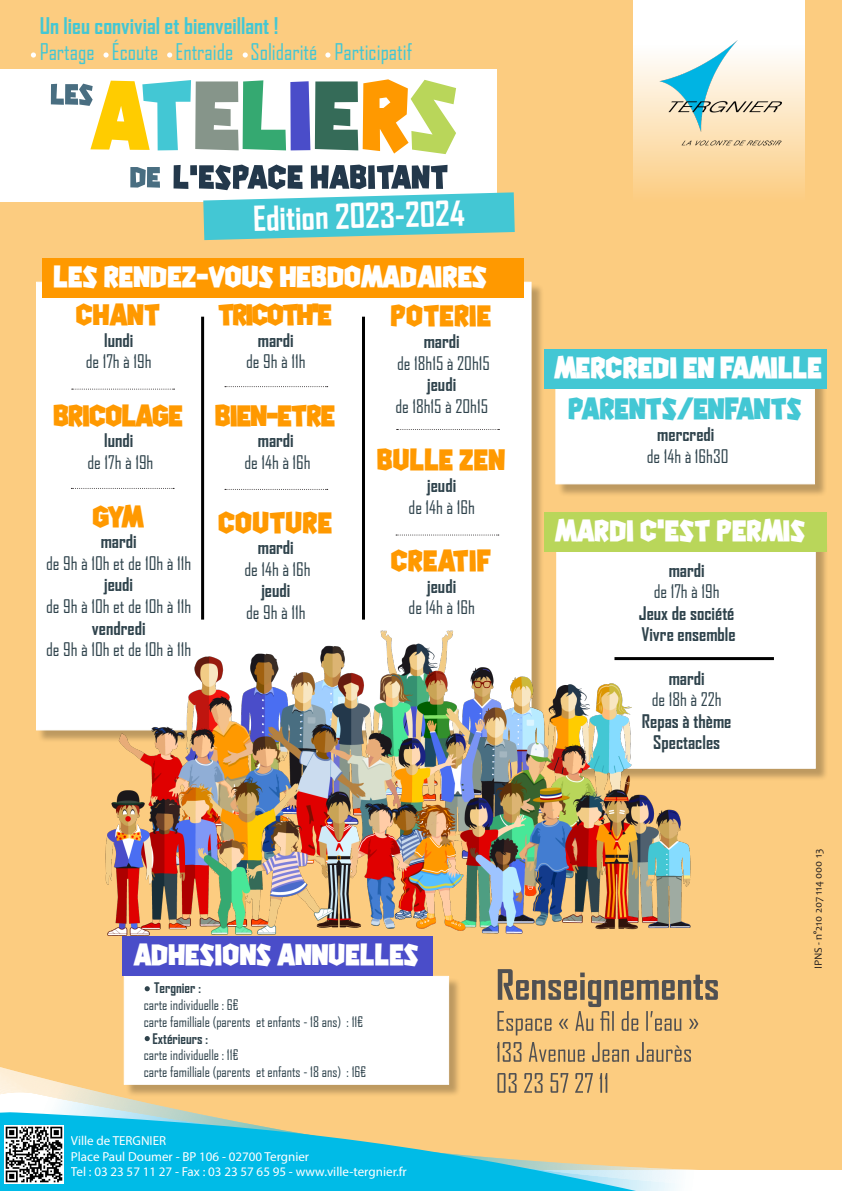
<style>
.page{position:relative;width:842px;height:1191px;background:#fff}
.page>*{position:absolute;margin:0;border:0;box-sizing:border-box;transform-origin:0 0}
.t1{font:700 33px "Agency FB";color:#fff}
.t2{font:30px "Squirk";color:#fff}
.t3{font:30px "Squirk";color:#f90}
.t4{font:30px "Squirk";letter-spacing:-.03em;color:#f90}
.t5{font:30px "Squirk";color:#43c7d4}
.t6{font:30px "Squirk";letter-spacing:-.06em;color:#f90}
.t7{font:22px "Agency FB";color:#43c7d4}
.t8{font:700 22px "Agency FB";color:#43c7d4}
.t9{font:18px "Agency FB";color:#2f434c}
.t10{font:700 18px "Agency FB";color:#2f434c}
.t11{font:16.4px "Myriad Pro";color:#fff}
.t12{font:14px "Agency FB";color:#2f434c}
.t13{font:700 14px "Agency FB";color:#2f434c}
.t14{font:13px/15.7px "Myriad Pro";color:#fff}
.t15{font:11px "Candara";color:#231f20}
</style>
<div class="page">
<div style="left:0;top:0;width:842px;height:1169px;background:#fccc80"></div>
<div style="left:557px;top:374px;width:270px;height:123px;background:#000;opacity:.25"></div>
<div style="left:555px;top:372px;width:260px;height:112px;background:#fff;border:1px solid #fff"></div>
<div style="left:544px;top:349px;width:282px;height:40px;background:#43c7d4"></div>
<div style="left:38px;top:283px;width:506px;height:459px;background:#000;opacity:.25"></div>
<div style="left:36px;top:282px;width:495px;height:448px;background:#fff"></div>
<div style="left:43px;top:259px;width:481px;height:39px;background:#f90"></div>
<svg style="left:744px;top:1169px;width:87px;height:1px"></svg>
<svg style="left:0;top:1067px;width:179px;height:43px"></svg>
<svg style="left:0;top:1110px;width:744px;height:60px"></svg>
<svg style="left:0;top:1117px;width:731px;height:74px;fill:#00bbe7"></svg>
<img style="left:5px;top:1125px;width:58px;height:58px">
<div style="left:0;top:69px;width:497px;height:133px;background:#fff"></div>
<svg style="left:51px;top:79px;width:405px;height:75px"></svg>
<svg style="left:130px;top:167px;width:30px;height:21px"></svg>
<svg style="left:174px;top:164px;width:341px;height:76px"></svg>
<div style="left:633px;top:0;width:172px;height:230px;background:linear-gradient(to bottom,#fff,#fbc775)"></div>
<img style="left:639px;top:17px;width:166px;height:171px">
<div style="left:558px;top:538px;width:270px;height:243px;background:#000;opacity:.25"></div>
<div style="left:556px;top:537px;width:260px;height:231px;background:#fff;border:1px solid #fff"></div>
<div style="left:544px;top:512px;width:283px;height:39px;background:#b9d65a"></div>
<hr style="left:614px;top:657px;width:160px;height:3px;background:#000">
<img style="left:90px;top:605px;width:611px;height:364px">
<div style="left:125px;top:977px;width:336px;height:120px;background:#000;opacity:.25"></div>
<div style="left:124px;top:976px;width:325px;height:108px;background:#fff"></div>
<div style="left:123px;top:935px;width:310px;height:40px;background:#4a4dc9"></div>
<svg style="left:497px;top:1073px;width:110px;height:19px"></svg>
<svg style="left:497px;top:1042px;width:194px;height:19px"></svg>
<svg style="left:497px;top:969px;width:221px;height:66px"></svg>
<svg style="left:145px;top:986px;width:5px;height:5px"></svg>
<svg style="left:145px;top:1036px;width:5px;height:5px"></svg>
<svg style="left:31px;top:52px;width:5px;height:6px"></svg>
<svg style="left:103px;top:52px;width:6px;height:6px"></svg>
<svg style="left:167px;top:52px;width:5px;height:6px"></svg>
<svg style="left:243px;top:52px;width:5px;height:6px"></svg>
<svg style="left:325px;top:52px;width:5px;height:6px"></svg>
<hr style="left:201px;top:317px;width:3px;height:302px;background:#000">
<hr style="left:362px;top:317px;width:3px;height:302px;background:#000">
<svg style="left:72px;top:388px;width:103px;height:1px"></svg>
<svg style="left:71px;top:488px;width:103px;height:1px"></svg>
<svg style="left:225px;top:489px;width:103px;height:1px"></svg>
<svg style="left:225px;top:386px;width:103px;height:1px"></svg>
<svg style="left:397px;top:429px;width:102px;height:1px"></svg>
<svg style="left:396px;top:534px;width:103px;height:1px"></svg>
<p class="t8" style="left:40px;top:12px;width:240px">Un lieu convivial et bienveillant !</p>
<p class="t7" style="left:40px;top:39px;width:374px">Partage Écoute Entraide Solidarité Participatif</p>
<p class="t1" style="left:253px;top:197px;width:213px;rotate:-1deg">Edition 2023-2024</p>
<p class="t2" style="left:54px;top:263px;width:435px">LES RENDEZ-VOUS HEBDOMADAIRES</p>
<p class="t3" style="left:76px;top:301px;width:86px">CHANT</p>
<p class="t10" style="left:104px;top:328px;width:31px">lundi</p>
<p class="t9" style="left:86px;top:350px;width:67px">de 17h à 19h</p>
<p class="t4" style="left:54px;top:401px;width:131px">BRICOLAGE</p>
<p class="t10" style="left:104px;top:429px;width:31px">lundi</p>
<p class="t9" style="left:88px;top:451px;width:67px">de 17h à 19h</p>
<p class="t3" style="left:93px;top:502px;width:52px">GYM</p>
<p class="t10" style="left:101px;top:530px;width:38px">mardi</p>
<p class="t9" style="left:46px;top:552px;width:147px">de 9h à 10h et de 10h à 11h</p>
<p class="t10" style="left:104px;top:573px;width:30px">jeudi</p>
<p class="t9" style="left:46px;top:595px;width:147px">de 9h à 10h et de 10h à 11h</p>
<p class="t10" style="left:92px;top:616px;width:55px">vendredi</p>
<p class="t9" style="left:46px;top:638px;width:147px">de 9h à 10h et de 10h à 11h</p>
<p class="t6" style="left:219px;top:301px;width:116px">TRICOTH'E</p>
<p class="t10" style="left:258px;top:329px;width:38px">mardi</p>
<p class="t9" style="left:246px;top:350px;width:61px">de 9h à 11h</p>
<p class="t4" style="left:216px;top:401px;width:122px">BIEN-ETRE</p>
<p class="t10" style="left:258px;top:429px;width:38px">mardi</p>
<p class="t9" style="left:244px;top:451px;width:68px">de 14h à 16h</p>
<p class="t3" style="left:219px;top:508px;width:116px">COUTURE</p>
<p class="t10" style="left:258px;top:536px;width:38px">mardi</p>
<p class="t9" style="left:244px;top:558px;width:68px">de 14h à 16h</p>
<p class="t10" style="left:261px;top:579px;width:30px">jeudi</p>
<p class="t9" style="left:246px;top:601px;width:61px">de 9h à 11h</p>
<p class="t3" style="left:391px;top:302px;width:102px">POTERIE</p>
<p class="t10" style="left:424px;top:330px;width:38px">mardi</p>
<p class="t9" style="left:397px;top:352px;width:94px">de 18h15 à 20h15</p>
<p class="t10" style="left:427px;top:373px;width:30px">jeudi</p>
<p class="t9" style="left:395px;top:395px;width:94px">de 18h15 à 20h15</p>
<p class="t3" style="left:378px;top:446px;width:130px">BULLE ZEN</p>
<p class="t10" style="left:427px;top:474px;width:30px">jeudi</p>
<p class="t9" style="left:409px;top:496px;width:68px">de 14h à 16h</p>
<p class="t3" style="left:391px;top:547px;width:102px">CREATIF</p>
<p class="t10" style="left:427px;top:575px;width:30px">jeudi</p>
<p class="t9" style="left:409px;top:597px;width:68px">de 14h à 16h</p>
<p class="t2" style="left:134px;top:940px;width:287px">ADHESIONS ANNUELLES</p>
<p class="t13" style="left:154px;top:979px;width:48px">Tergnier :</p>
<p class="t12" style="left:144px;top:996px;width:96px">carte individuelle : 6€</p>
<p class="t12" style="left:144px;top:1013px;width:221px">carte familliale (parents et enfants - 18 ans) : 11€</p>
<p class="t13" style="left:152px;top:1029px;width:57px">Extérieurs :</p>
<p class="t12" style="left:144px;top:1046px;width:96px">carte individuelle : 11€</p>
<p class="t12" style="left:144px;top:1063px;width:224px">carte familliale (parents et enfants - 18 ans) : 16€</p>
<p class="t14" style="left:71px;top:1132px;width:337px">Ville de TERGNIER<br>Place Paul Doumer - BP 106 - 02700 Tergnier<br>Tel : 03 23 57 11 27 - Fax : 03 23 57 65 95 - www.ville-tergnier.fr</p>
<p class="t11" style="left:275px;top:1161px;width:19px">FA</p>
<p class="t2" style="left:555px;top:354px;width:269px">MERCREDI EN FAMILLE</p>
<p class="t5" style="left:569px;top:395px;width:235px">PARENTS/ENFANTS</p>
<p class="t10" style="left:657px;top:423px;width:59px">mercredi</p>
<p class="t9" style="left:647px;top:445px;width:83px">de 14h à 16h30</p>
<p class="t2" style="left:556px;top:516px;width:252px">MARDI C'EST PERMIS</p>
<p class="t10" style="left:669px;top:558px;width:37px">mardi</p>
<p class="t9" style="left:654px;top:580px;width:67px">de 17h à 19h</p>
<p class="t10" style="left:639px;top:602px;width:97px">Jeux de société</p>
<p class="t10" style="left:641px;top:623px;width:96px">Vivre ensemble</p>
<p class="t10" style="left:669px;top:666px;width:37px">mardi</p>
<p class="t9" style="left:652px;top:688px;width:71px">de 18h à 22h</p>
<p class="t10" style="left:642px;top:710px;width:91px">Repas à thème</p>
<p class="t10" style="left:653px;top:731px;width:68px">Spectacles</p>
<p class="t15" style="left:811px;top:969px;width:122px;rotate:-90deg">IPNS - n°210 207 114 000 13</p>
</div>
